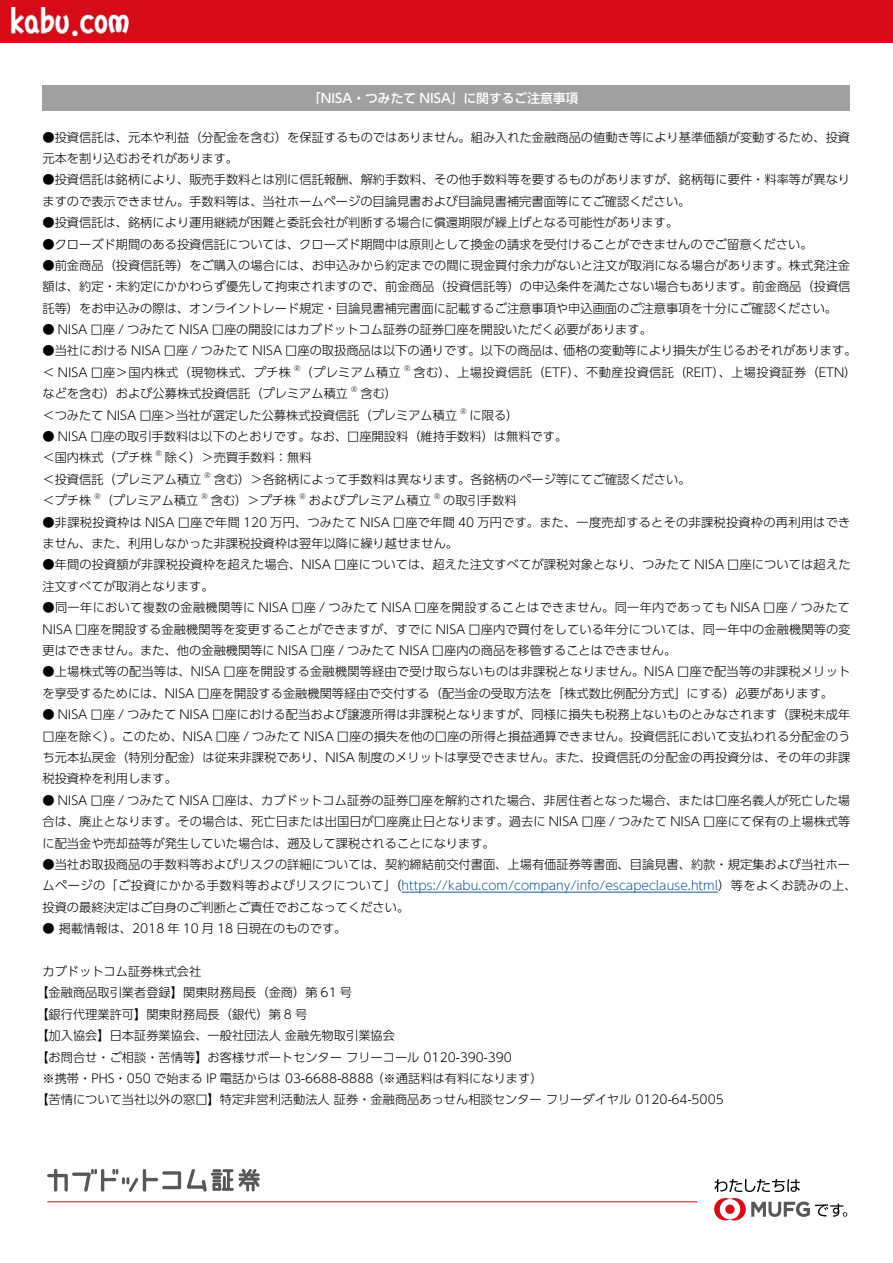
<style>
.page{position:relative;width:893px;height:1263px;background:#fff}
.page>*{position:absolute;margin:0;border:0;box-sizing:border-box;transform-origin:0 0}
.t1{font:500 12.75px "UD Shin Go Pro";color:#fff}
.t2{font:300 12.15px/21.5px "UD Shin Go Pro";color:#000}
.t3{font:300 12.15px/21.5px "UD Shin Go Pro";letter-spacing:.02em;color:#000}
.t4{font:300 12.15px "UD Shin Go Pro";letter-spacing:.03em;color:#000}
.t5{font:300 7.2px "UD Shin Go Pro";color:#000}
.s1{color:#15599f}
</style>
<div class="page">
<div style="left:0;top:0;width:893px;height:43px;background:#d80c18"></div>
<hr style="left:47px;top:1201px;width:650px;height:1px;background:#d80c18">
<svg style="left:47px;top:1169px;width:213px;height:23px"></svg>
<svg style="left:714px;top:1179px;width:86px;height:13px"></svg>
<svg style="left:714px;top:1198px;width:133px;height:22px"></svg>
<img style="left:10px;top:8px;width:120px;height:27px">
<hr style="left:402px;top:892px;width:316px;height:1px;background:#15599f">
<div style="left:43px;top:85px;width:807px;height:26px;background:#9fa0a0"></div>
<p class="t1" style="left:308px;top:87px;width:272px">「NISA・つみたて NISA」に関するご注意事項</p>
<p class="t2" style="left:43px;top:126px;width:809px">●投資信託は、元本や利益（分配金を含む）を保証するものではありません。組み入れた金融商品の値動き等により基準価額が変動するため、投資元本を割り込むおそれがあります。</p>
<p class="t2" style="left:43px;top:169px;width:809px">●投資信託は銘柄により、販売手数料とは別に信託報酬、解約手数料、その他手数料等を要するものがありますが、銘柄毎に要件・料率等が異なりますので表示できません。手数料等は、当社ホームページの目論見書および目論見書補完書面等にてご確認ください。</p>
<p class="t2" style="left:43px;top:211px;width:637px">●投資信託は、銘柄により運用継続が困難と委託会社が判断する場合に償還期限が繰上げとなる可能性があります。</p>
<p class="t2" style="left:43px;top:233px;width:772px">●クローズド期間のある投資信託については、クローズド期間中は原則として換金の請求を受付けることができませんのでご留意ください。</p>
<p class="t2" style="left:43px;top:254px;width:809px;text-align:justify">●前金商品（投資信託等）をご購入の場合には、お申込みから約定までの間に現金買付余力がないと注文が取消になる場合があります。株式発注金額は、約定・未約定にかかわらず優先して拘束されますので、前金商品（投資信託等）の申込条件を満たさない場合もあります。前金商品（投資信託等）をお申込みの際は、オンライントレード規定・目論見書補完書面に記載するご注意事項や申込画面のご注意事項を十分にご確認ください。</p>
<p class="t2" style="left:43px;top:318px;width:611px">● NISA 口座 / つみたて NISA 口座の開設にはカブドットコム証券の証券口座を開設いただく必要があります。</p>
<p class="t2" style="left:43px;top:340px;width:815px">●当社における NISA 口座 / つみたて NISA 口座の取扱商品は以下の通りです。以下の商品は、価格の変動等により損失が生じるおそれがあります。＜ NISA 口座＞国内株式（現物株式、プチ株</p>
<p class="t5" style="left:294px;top:362px;width:8px">®</p>
<p class="t4" style="left:300px;top:362px;width:102px">（プレミアム積立</p>
<p class="t5" style="left:404px;top:362px;width:8px">®</p>
<p class="t4" style="left:413px;top:362px;width:445px">含む）、上場投資信託（ETF）、不動産投資信託（REIT）、上場投資証券（ETN）</p>
<p class="t2" style="left:43px;top:382px;width:307px">などを含む）および公募株式投資信託（プレミアム積立</p>
<p class="t5" style="left:351px;top:384px;width:8px">®</p>
<p class="t2" style="left:43px;top:382px;width:416px;text-indent:318px">含む）<br>＜つみたて NISA 口座＞当社が選定した公募株式投資信託（プレミアム積立</p>
<p class="t5" style="left:460px;top:405px;width:8px">®</p>
<p class="t2" style="left:470px;top:404px;width:50px">に限る）</p>
<p class="t2" style="left:43px;top:425px;width:526px">● NISA 口座の取引手数料は以下のとおりです。なお、口座開設料（維持手数料）は無料です。＜国内株式（プチ株</p>
<p class="t5" style="left:156px;top:448px;width:8px">®</p>
<p class="t2" style="left:43px;top:447px;width:271px;text-indent:122px">除く）＞売買手数料：無料＜投資信託（プレミアム積立</p>
<p class="t5" style="left:204px;top:469px;width:8px">®</p>
<p class="t2" style="left:214px;top:468px;width:478px">含む）＞各銘柄によって手数料は異なります。各銘柄のページ等にてご確認ください。</p>
<p class="t2" style="left:43px;top:489px;width:50px">＜プチ株</p>
<p class="t5" style="left:94px;top:491px;width:8px">®</p>
<p class="t2" style="left:101px;top:489px;width:99px">（プレミアム積立</p>
<p class="t5" style="left:202px;top:491px;width:8px">®</p>
<p class="t2" style="left:211px;top:489px;width:87px">含む）＞プチ株</p>
<p class="t5" style="left:299px;top:491px;width:8px">®</p>
<p class="t2" style="left:309px;top:489px;width:124px">およびプレミアム積立</p>
<p class="t5" style="left:434px;top:491px;width:8px">®</p>
<p class="t2" style="left:443px;top:489px;width:75px">の取引手数料</p>
<p class="t3" style="left:43px;top:511px;width:809px">●非課税投資枠は NISA 口座で年間 120 万円、つみたて NISA 口座で年間 40 万円です。また、一度売却するとその非課税投資枠の再利用はできません、また、利用しなかった非課税投資枠は翌年以降に繰り越せません。</p>
<p class="t2" style="left:43px;top:554px;width:809px">●年間の投資額が非課税投資枠を超えた場合、NISA 口座については、超えた注文すべてが課税対象となり、つみたて NISA 口座については超えた注文すべてが取消となります。</p>
<p class="t2" style="left:43px;top:596px;width:809px;text-align:justify">●同一年において複数の金融機関等に NISA 口座 / つみたて NISA 口座を開設することはできません。同一年内であっても NISA 口座 / つみたてNISA 口座を開設する金融機関等を変更することができますが、すでに NISA 口座内で買付をしている年分については、同一年中の金融機関等の変更はできません。また、他の金融機関等に NISA 口座 / つみたて NISA 口座内の商品を移管することはできません。</p>
<p class="t2" style="left:43px;top:661px;width:809px">●上場株式等の配当等は、NISA 口座を開設する金融機関等経由で受け取らないものは非課税となりません。NISA 口座で配当等の非課税メリットを享受するためには、NISA 口座を開設する金融機関等経由で交付する（配当金の受取方法を「株式数比例配分方式」にする）必要があります。</p>
<p class="t2" style="left:43px;top:703px;width:809px;text-align:justify">● NISA 口座 / つみたて NISA 口座における配当および譲渡所得は非課税となりますが、同様に損失も税務上ないものとみなされます （課税未成年口座を除く）。このため、NISA 口座 / つみたて NISA 口座の損失を他の口座の所得と損益通算できません。投資信託において支払われる分配金のうち元本払戻金（特別分配金）は従来非課税であり、NISA 制度のメリットは享受できません。また、投資信託の分配金の再投資分は、その年の非課税投資枠を利用します。</p>
<p class="t2" style="left:43px;top:789px;width:809px;text-align:justify">● NISA 口座 / つみたて NISA 口座は、カブドットコム証券の証券口座を解約された場合、非居住者となった場合、または口座名義人が死亡した場合は、廃止となります。その場合は、死亡日または出国日が口座廃止日となります。過去に NISA 口座 / つみたて NISA 口座にて保有の上場株式等に配当金や売却益等が発生していた場合は、遡及して課税されることになります。</p>
<p class="t2" style="left:43px;top:853px;width:816px">●当社お取扱商品の手数料等およびリスクの詳細については、契約締結前交付書面、上場有価証券等書面、目論見書、約款・規定集および当社ホームページの「ご投資にかかる手数料等およびリスクについて」（<span class="s1">https://kabu.com/company/info/escapeclause.html</span>）等をよくお読みの上、投資の最終決定はご自身のご判断とご責任でおこなってください。</p>
<p class="t2" style="left:43px;top:917px;width:305px">● 掲載情報は、2018 年 10 月 18 日現在のものです。</p>
<p class="t2" style="left:43px;top:960px;width:160px">カブドットコム証券株式会社</p>
<p class="t2" style="left:36px;top:981px;width:317px">【金融商品取引業者登録】関東財務局長（金商）第 61 号</p>
<p class="t2" style="left:36px;top:1003px;width:272px">【銀行代理業許可】関東財務局長（銀代）第 8 号</p>
<p class="t2" style="left:36px;top:1024px;width:360px">【加入協会】日本証券業協会、一般社団法人 金融先物取引業協会</p>
<p class="t2" style="left:36px;top:1046px;width:477px">【お問合せ・ご相談・苦情等】お客様サポートセンター フリーコール 0120-390-390</p>
<p class="t2" style="left:43px;top:1067px;width:502px">※携帯・PHS・050 で始まる IP 電話からは 03-6688-8888 （※通話料は有料になります）</p>
<p class="t2" style="left:36px;top:1088px;width:689px">【苦情について当社以外の窓口】特定非営利活動法人 証券・金融商品あっせん相談センター フリーダイヤル 0120-64-5005</p>
</div>
